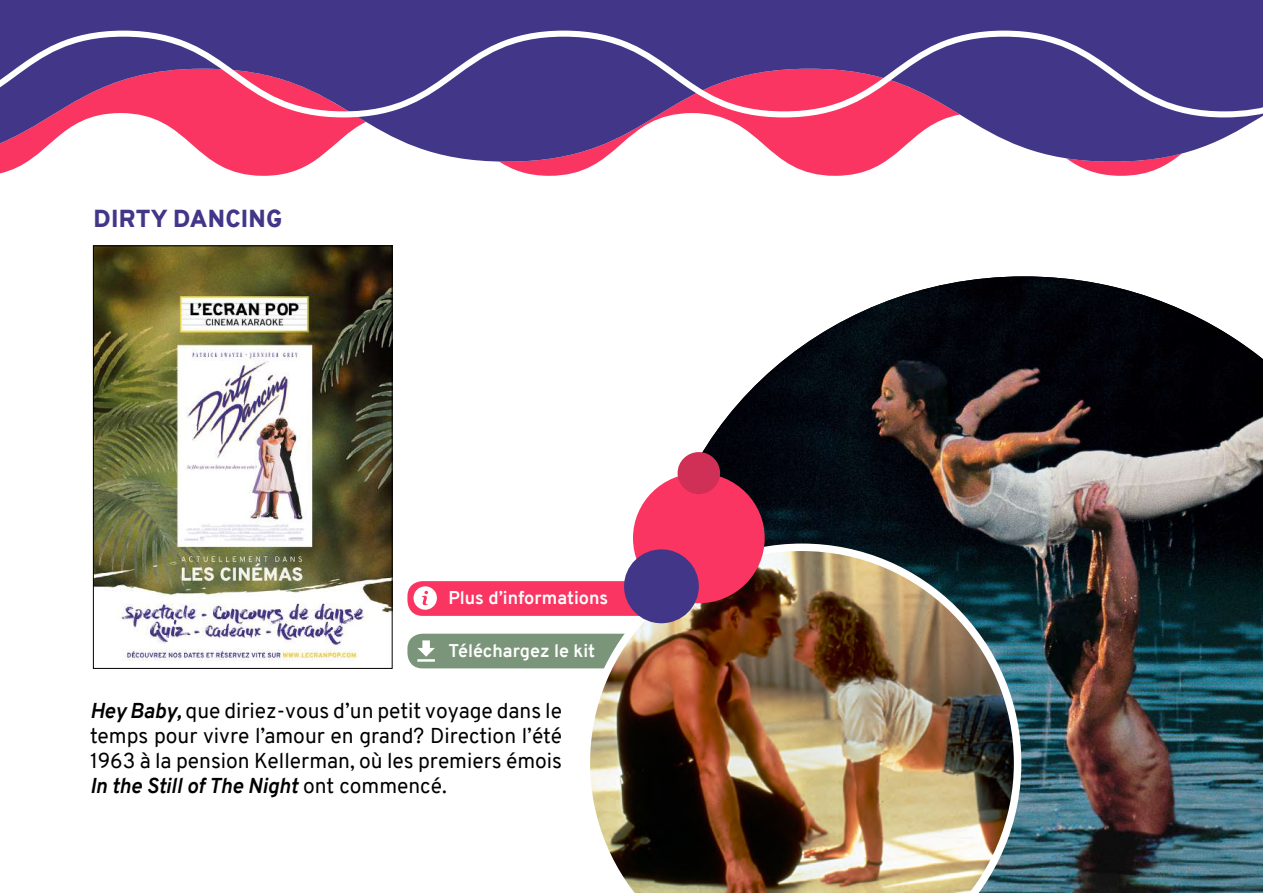
<style>
.page{position:relative;width:1263px;height:893px;background:#fff}
.page>*{position:absolute;margin:0;border:0;box-sizing:border-box;transform-origin:0 0}
.t1{font:900 24px "Overpass";letter-spacing:.01em;color:#423688}
.t2{font:21px/25.2px "Overpass";color:#000;text-align:justify}
.t3{font:700 18px "Overpass";color:#fff}
.s1{font-weight:700;font-style:italic}
</style>
<div class="page">
<img style="left:95px;top:247px;width:295px;height:414px">
<div style="left:93px;top:245px;width:299px;height:424px;border:1px solid #000"></div>
<div style="left:407px;top:581px;width:316px;height:35px;background:#fa3562;border-radius:15px"></div>
<svg style="left:413px;top:586px;width:24px;height:24px"></svg>
<div style="left:407px;top:634px;width:316px;height:34px;background:#7b957b;border-radius:15px"></div>
<svg style="left:417px;top:640px;width:18px;height:22px"></svg>
<svg style="left:500px;top:162px;width:384px;height:14px"></svg>
<svg style="left:0;top:162px;width:313px;height:14px"></svg>
<svg style="left:1072px;top:162px;width:98px;height:14px"></svg>
<svg style="left:0;top:0;width:1263px;height:162px;fill:#423688"></svg>
<svg style="left:0;top:31px;width:1263px;height:86px;background:#6f458a"></svg>
<img style="left:653px;top:276px;width:610px;height:617px">
<img style="left:583px;top:544px;width:438px;height:349px">
<div style="left:633px;top:473px;width:132px;height:130px;background:#fa3562;border-radius:50%"></div>
<div style="left:624px;top:549px;width:75px;height:74px;background:#423688;border-radius:50%"></div>
<div style="left:678px;top:452px;width:42px;height:42px;background:#d03055;border-radius:50%"></div>
<p class="t1" style="left:93px;top:202px;width:190px">DIRTY DANCING</p>
<p class="t3" style="left:448px;top:585px;width:161px">Plus d’informations</p>
<p class="t3" style="left:448px;top:637px;width:148px">Téléchargez le kit</p>
<p class="t2" style="left:90px;top:698px;width:473px"><span class="s1">Hey Baby,</span> que diriez-vous d’un petit voyage dans le temps pour vivre l’amour en grand? Direction l’été 1963 à la pension Kellerman, où les premiers émois <span class="s1">In the Still of The Night</span> ont commencé.</p>
</div>
